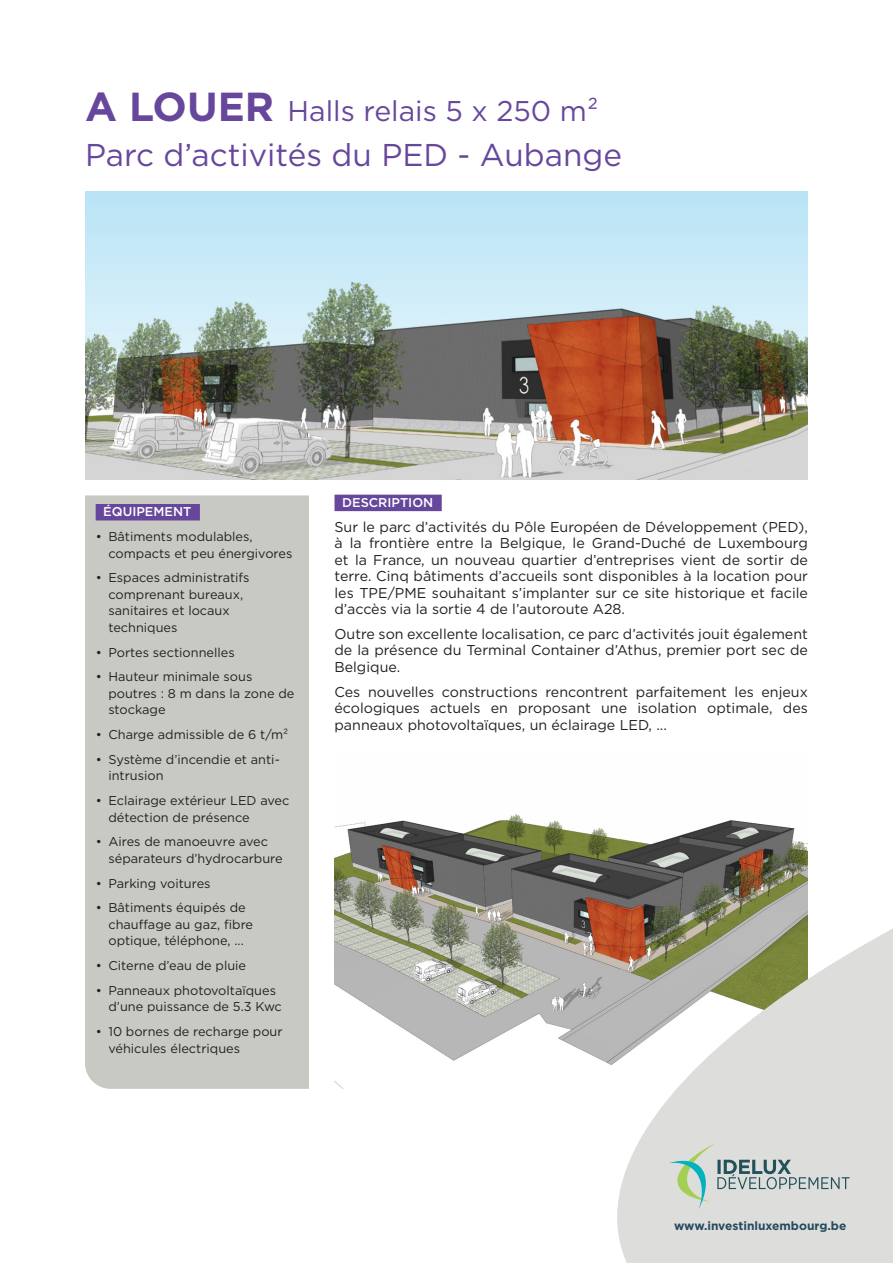
<style>
.page{position:relative;width:893px;height:1263px;background:#fff}
.page>*{position:absolute;margin:0;border:0;box-sizing:border-box;transform-origin:0 0}
.TITRE01{font:31.5px "Gotham";color:#67479c}
.TITRE01-2{font:28.5px "Gotham";color:#67479c}
.t1{font:14.25px/16.5px "Gotham";color:#231f20;text-align:justify}
.t2{font:12.75px/16.5px "Gotham";color:#231f20}
.TitrePaves{font:500 12.75px "Gotham";color:#fff}
.t3{font:700 12px "Gotham";color:#264a5f}
.s1{font-weight:700;font-size:40.5px}
</style>
<div class="page">
<img style="left:85px;top:191px;width:723px;height:288px">
<div style="left:334px;top:495px;width:108px;height:16px;background:#67479c"></div>
<div style="left:85px;top:495px;width:224px;height:594px;background:#c9c9c4"></div>
<div style="left:96px;top:504px;width:104px;height:16px;background:#67479c"></div>
<img style="left:334px;top:814px;width:474px;height:275px">
<svg style="left:615px;top:921px;width:278px;height:342px;fill:#dddedb"></svg>
<svg style="left:669px;top:1143px;width:181px;height:69px;background:#c7d1cc"></svg>
<p class="TITRE01-2" style="left:85px;top:93px;width:515px"><span class="s1">A LOUER</span> Halls relais 5 x 250 m²</p>
<p class="TITRE01" style="left:85px;top:135px;width:538px">Parc d’activités du PED - Aubange</p>
<p class="TitrePaves" style="left:103px;top:503px;width:90px">ÉQUIPEMENT</p>
<p class="t2" style="left:108px;top:528px;width:185px;text-indent:-13px">• Bâtiments modulables, compacts et peu énergivores</p>
<p class="t2" style="left:108px;top:569px;width:143px;text-indent:-13px">• Espaces administratifs comprenant bureaux, sanitaires et locaux techniques</p>
<p class="t2" style="left:96px;top:643px;width:141px">• Portes sectionnelles</p>
<p class="t2" style="left:108px;top:668px;width:188px;text-indent:-13px">• Hauteur minimale sous poutres : 8 m dans la zone de stockage</p>
<p class="t2" style="left:96px;top:726px;width:194px">• Charge admissible de 6 t/m²</p>
<p class="t2" style="left:108px;top:751px;width:173px;text-indent:-13px">• Système d’incendie et anti&shy;intrusion</p>
<p class="t2" style="left:108px;top:792px;width:183px;text-indent:-13px">• Eclairage extérieur LED avec détection de présence</p>
<p class="t2" style="left:108px;top:833px;width:176px;text-indent:-13px">• Aires de manoeuvre avec séparateurs d’hydrocarbure</p>
<p class="t2" style="left:96px;top:874px;width:116px">• Parking voitures</p>
<p class="t2" style="left:108px;top:899px;width:146px;text-indent:-13px">• Bâtiments équipés de chauffage au gaz, fibre optique, téléphone, ...</p>
<p class="t2" style="left:96px;top:957px;width:152px">• Citerne d’eau de pluie</p>
<p class="t2" style="left:108px;top:982px;width:175px;text-indent:-13px">• Panneaux photovoltaïques d’une puissance de 5.3 Kwc</p>
<p class="t2" style="left:108px;top:1023px;width:176px;text-indent:-13px">• 10 bornes de recharge pour véhicules électriques</p>
<p class="TitrePaves" style="left:342px;top:494px;width:93px">DESCRIPTION</p>
<p class="t1" style="left:334px;top:518px;width:475px">Sur le parc d’activités du Pôle Européen de Développement (PED), à la frontière entre la Belgique, le Grand-Duché de Luxembourg et la France, un nouveau quartier d’entreprises vient de sortir de terre. Cinq bâtiments d’accueils sont disponibles à la location pour les TPE/PME souhaitant s’implanter sur ce site historique et facile d’accès via la sortie 4 de l’autoroute A28.</p>
<p class="t1" style="left:334px;top:625px;width:475px">Outre son excellente localisation, ce parc d’activités jouit également de la présence du Terminal Container d’Athus, premier port sec de Belgique.</p>
<p class="t1" style="left:334px;top:683px;width:475px">Ces nouvelles constructions rencontrent parfaitement les enjeux écologiques actuels en proposant une isolation optimale, des panneaux photovoltaïques, un éclairage LED, ...</p>
<p class="t3" style="left:674px;top:1217px;width:174px">www.investinluxembourg.be</p>
</div>
